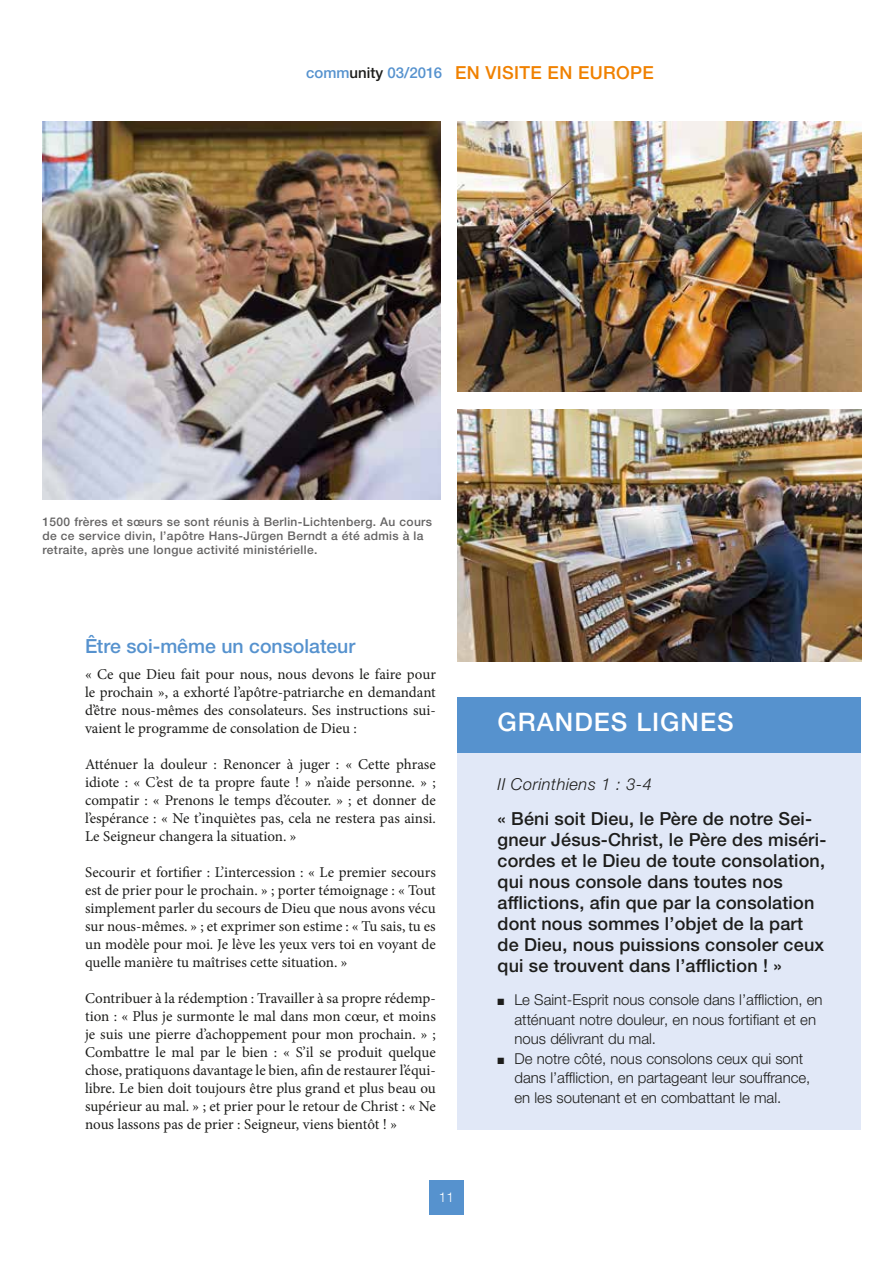
<style>
.page{position:relative;width:893px;height:1263px;background:#fff}
.page>*{position:absolute;margin:0;border:0;box-sizing:border-box;transform-origin:0 0}
.t1{font:500 25.5px "Helvetica Neue LTW1 G";letter-spacing:.04em;color:#fff}
.t2{font:500 19.5px "Helvetica Neue LTW1 G";color:#5692ce}
.t3{font:500 18px/21px "Helvetica Neue LTW1 G";letter-spacing:.01em;color:#1d1d1b}
.t4{font:500 18px "Helvetica Neue LTW1 G";letter-spacing:.02em;color:#f08100}
.t5{font:italic 300 16.5px "Helvetica Neue LTW1 G";letter-spacing:.03em;color:#1d1d1b}
.t6{font:15px/18px "Minion Pro";color:#1d1d1b;text-align:justify}
.t7{font:300 15px/19.5px "Helvetica Neue LTW1 G";color:#1d1d1b}
.t8{font:300 13.5px "Helvetica Neue LTW1 G";color:#fff}
.t9{font:500 12px/14.4px "Helvetica Neue LTW1 G";letter-spacing:.03em;color:#646363}
.s1{font-size:15px;color:#5692ce}
.s2{font-size:15px;color:#1d1d1b}
</style>
<div class="page">
<div style="left:429px;top:1180px;width:34px;height:34px;background:#5692ce"></div>
<img style="left:457px;top:409px;width:404px;height:252px">
<img style="left:43px;top:121px;width:397px;height:378px">
<img style="left:457px;top:121px;width:404px;height:270px">
<div style="left:457px;top:697px;width:404px;height:432px;background:#e1e8f7"></div>
<div style="left:457px;top:697px;width:404px;height:55px;background:#5692ce"></div>
<p class="t4" style="left:306px;top:61px;width:349px"><span class="s1">comm</span><span class="s2">unity</span> <span class="s1">03/2016</span> EN VISITE EN EUROPE</p>
<p class="t9" style="left:43px;top:514px;width:391px">1500 frères et sœurs se sont réunis à Berlin-Lichtenberg. Au cours de ce service divin, l’apôtre Hans-Jürgen Berndt a été admis à la retraite, après une longue activité ministérielle.</p>
<h2 class="t2" style="left:85px;top:634px;width:272px">Être soi-même un consolateur</h2>
<p class="t6" style="left:85px;top:665px;width:352px">« Ce que Dieu fait pour nous, nous devons le faire pour le prochain », a exhorté l’apôtre-patriarche en demandant d’être nous-mêmes des consolateurs. Ses instructions sui&shy;vaient le programme de consolation de Dieu :</p>
<p class="t6" style="left:85px;top:755px;width:352px">Atténuer la douleur : Renoncer à juger : « Cette phrase idiote : « C’est de ta propre faute ! » n’aide personne. » ; compatir : « Prenons le temps d’écouter. » ; et donner de l’espérance : « Ne t’inquiètes pas, cela ne restera pas ainsi.<br>Le Seigneur changera la situation. »</p>
<p class="t6" style="left:85px;top:863px;width:352px">Secourir et fortifier : L’intercession : « Le premier secours est de prier pour le prochain. » ; porter témoignage : « Tout simplement parler du secours de Dieu que nous avons vécu sur nous-mêmes. » ; et exprimer son estime : « Tu sais, tu es un modèle pour moi. Je lève les yeux vers toi en voyant de quelle manière tu maîtrises cette situation. »</p>
<p class="t6" style="left:85px;top:989px;width:352px">Contribuer à la rédemption : Travailler à sa propre rédemp&shy;tion : « Plus je surmonte le mal dans mon cœur, et moins je suis une pierre d’achoppement pour mon prochain. » ; Combattre le mal par le bien : « S’il se produit quelque chose, pratiquons davantage le bien, afin de restaurer l’équi&shy;libre. Le bien doit toujours être plus grand et plus beau ou supérieur au mal. » ; et prier pour le retour de Christ : « Ne nous lassons pas de prier : Seigneur, viens bientôt ! »</p>
<p class="t8" style="left:439px;top:1189px;width:17px">11</p>
<h1 class="t1" style="left:497px;top:707px;width:238px">GRANDES LIGNES</h1>
<p class="t5" style="left:497px;top:774px;width:156px">II Corinthiens 1 : 3-4</p>
<p class="t3" style="left:497px;top:808px;width:330px">« Béni soit Dieu, le Père de notre Sei&shy;gneur Jésus-Christ, le Père des miséri&shy;cordes et le Dieu de toute consolation, qui nous console dans toutes nos afflictions, afin que par la consolation dont nous sommes l’objet de la part de Dieu, nous puissions consoler ceux qui se trouvent dans l’affliction ! »</p>
<p class="t7" style="left:514px;top:990px;width:310px;text-indent:-17px">■ Le Saint-Esprit nous console dans l’affliction, en atténuant notre douleur, en nous fortifiant et en nous délivrant du mal.</p>
<p class="t7" style="left:514px;top:1048px;width:297px;text-indent:-17px">■ De notre côté, nous consolons ceux qui sont dans l’affliction, en partageant leur souffrance, en les soutenant et en combattant le mal.</p>
</div>
